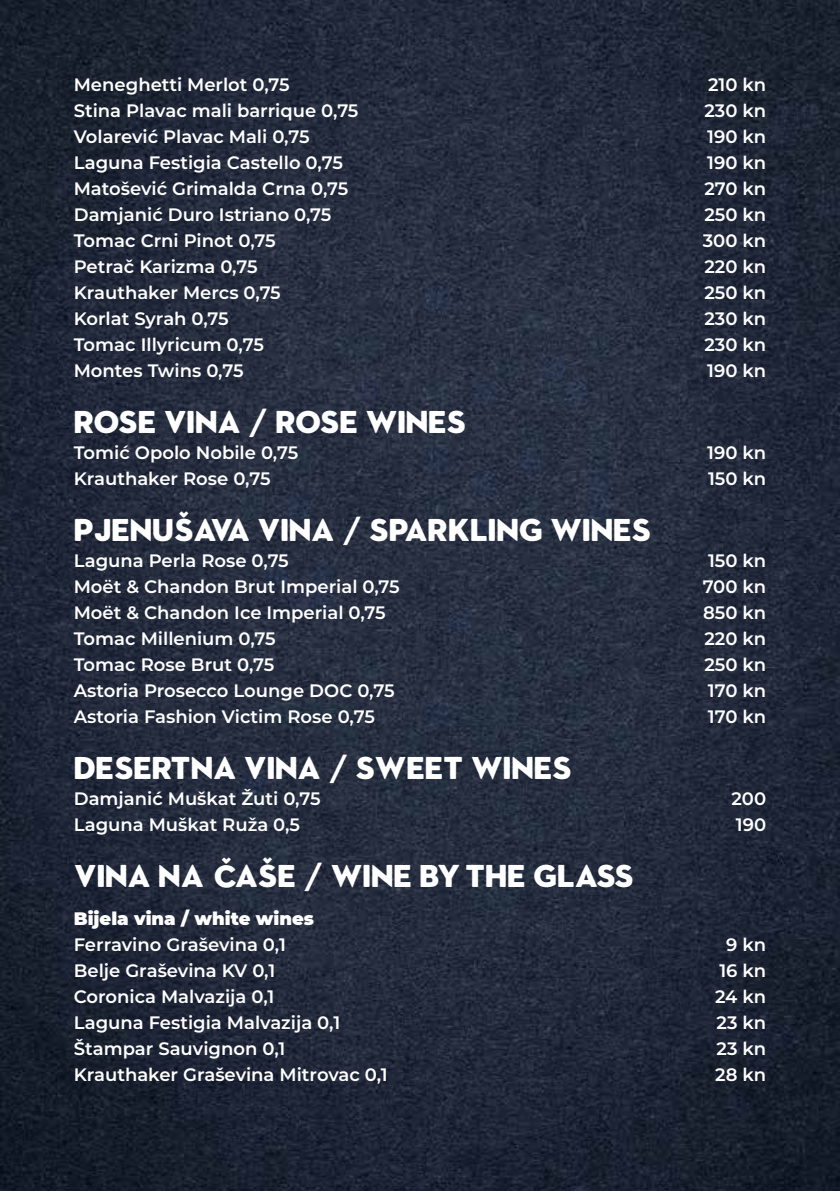
<style>
.page{position:relative;width:840px;height:1191px;background:#fff}
.page>*{position:absolute;margin:0;border:0;box-sizing:border-box;transform-origin:0 0}
.t1{font:900 30px "Sonder Sans";color:#fff}
.t2{font:600 18px "Montserrat";color:#fff}
.t3{font:900 18px "Montserrat";color:#fff}
</style>
<div class="page">
<img style="left:0;top:0;width:839px;height:1191px">
<p class="t2" style="left:74px;top:72px;width:217px">Meneghetti Merlot 0,75</p>
<p class="t2" style="left:707px;top:72px;width:60px">210 kn</p>
<p class="t2" style="left:74px;top:98px;width:286px">Stina Plavac mali barrique 0,75</p>
<p class="t2" style="left:704px;top:98px;width:63px">230 kn</p>
<p class="t2" style="left:74px;top:124px;width:237px">Volarević Plavac Mali 0,75</p>
<p class="t2" style="left:706px;top:124px;width:60px">190 kn</p>
<p class="t2" style="left:74px;top:150px;width:270px">Laguna Festigia Castello 0,75</p>
<p class="t2" style="left:706px;top:150px;width:60px">190 kn</p>
<p class="t2" style="left:74px;top:176px;width:276px">Matošević Grimalda Crna 0,75</p>
<p class="t2" style="left:704px;top:176px;width:63px">270 kn</p>
<p class="t2" style="left:74px;top:202px;width:259px">Damjanić Duro Istriano 0,75</p>
<p class="t2" style="left:704px;top:202px;width:63px">250 kn</p>
<p class="t2" style="left:74px;top:228px;width:203px">Tomac Crni Pinot 0,75</p>
<p class="t2" style="left:702px;top:228px;width:65px">300 kn</p>
<p class="t2" style="left:74px;top:254px;width:185px">Petrač Karizma 0,75</p>
<p class="t2" style="left:704px;top:254px;width:63px">220 kn</p>
<p class="t2" style="left:74px;top:280px;width:208px">Krauthaker Mercs 0,75</p>
<p class="t2" style="left:704px;top:280px;width:63px">250 kn</p>
<p class="t2" style="left:74px;top:306px;width:156px">Korlat Syrah 0,75</p>
<p class="t2" style="left:704px;top:306px;width:63px">230 kn</p>
<p class="t2" style="left:74px;top:332px;width:191px">Tomac Illyricum 0,75</p>
<p class="t2" style="left:704px;top:332px;width:63px">230 kn</p>
<p class="t2" style="left:74px;top:358px;width:171px">Montes Twins 0,75</p>
<p class="t2" style="left:706px;top:358px;width:60px">190 kn</p>
<h1 class="t1" style="left:74px;top:403px;width:393px">ROSE VINA / ROSE WINES</h1>
<p class="t2" style="left:74px;top:440px;width:226px">Tomić Opolo Nobile 0,75</p>
<p class="t2" style="left:706px;top:440px;width:60px">190 kn</p>
<p class="t2" style="left:74px;top:466px;width:198px">Krauthaker Rose 0,75</p>
<p class="t2" style="left:707px;top:466px;width:60px">150 kn</p>
<h1 class="t1" style="left:74px;top:511px;width:578px">PJENUŠAVA VINA / SPARKLING WINES</h1>
<p class="t2" style="left:74px;top:548px;width:216px">Laguna Perla Rose 0,75</p>
<p class="t2" style="left:707px;top:548px;width:60px">150 kn</p>
<p class="t2" style="left:74px;top:574px;width:327px">Moët &amp; Chandon Brut Imperial 0,75</p>
<p class="t2" style="left:702px;top:574px;width:65px">700 kn</p>
<p class="t2" style="left:74px;top:600px;width:313px">Moët &amp; Chandon Ice Imperial 0,75</p>
<p class="t2" style="left:702px;top:600px;width:65px">850 kn</p>
<p class="t2" style="left:74px;top:626px;width:203px">Tomac Millenium 0,75</p>
<p class="t2" style="left:704px;top:626px;width:63px">220 kn</p>
<p class="t2" style="left:74px;top:652px;width:202px">Tomac Rose Brut 0,75</p>
<p class="t2" style="left:704px;top:652px;width:63px">250 kn</p>
<p class="t2" style="left:74px;top:678px;width:322px">Astoria Prosecco Lounge DOC 0,75</p>
<p class="t2" style="left:707px;top:678px;width:60px">170 kn</p>
<p class="t2" style="left:74px;top:704px;width:302px">Astoria Fashion Victim Rose 0,75</p>
<p class="t2" style="left:707px;top:704px;width:60px">170 kn</p>
<h1 class="t1" style="left:74px;top:749px;width:499px">DESERTNA VINA / SWEET WINES</h1>
<p class="t2" style="left:74px;top:786px;width:248px">Damjanić Muškat Žuti 0,75</p>
<p class="t2" style="left:731px;top:786px;width:36px">200</p>
<p class="t2" style="left:74px;top:812px;width:228px">Laguna Muškat Ruža 0,5</p>
<p class="t2" style="left:735px;top:812px;width:32px">190</p>
<h1 class="t1" style="left:74px;top:857px;width:561px">VINA NA ČAŠE / WINE BY THE GLASS</h1>
<p class="t3" style="left:74px;top:905px;width:242px">Bijela vina / white wines</p>
<p class="t2" style="left:74px;top:931px;width:213px">Ferravino Graševina 0,1</p>
<p class="t2" style="left:725px;top:931px;width:41px">9 kn</p>
<p class="t2" style="left:74px;top:957px;width:203px">Belje Graševina KV 0,1</p>
<p class="t2" style="left:719px;top:957px;width:48px">16 kn</p>
<p class="t2" style="left:74px;top:983px;width:202px">Coronica Malvazija 0,1</p>
<p class="t2" style="left:714px;top:983px;width:53px">24 kn</p>
<p class="t2" style="left:74px;top:1009px;width:268px">Laguna Festigia Malvazija 0,1</p>
<p class="t2" style="left:716px;top:1009px;width:51px">23 kn</p>
<p class="t2" style="left:74px;top:1035px;width:213px">Štampar Sauvignon 0,1</p>
<p class="t2" style="left:716px;top:1035px;width:51px">23 kn</p>
<p class="t2" style="left:74px;top:1061px;width:315px">Krauthaker Graševina Mitrovac 0,1</p>
<p class="t2" style="left:714px;top:1061px;width:52px">28 kn</p>
</div>
